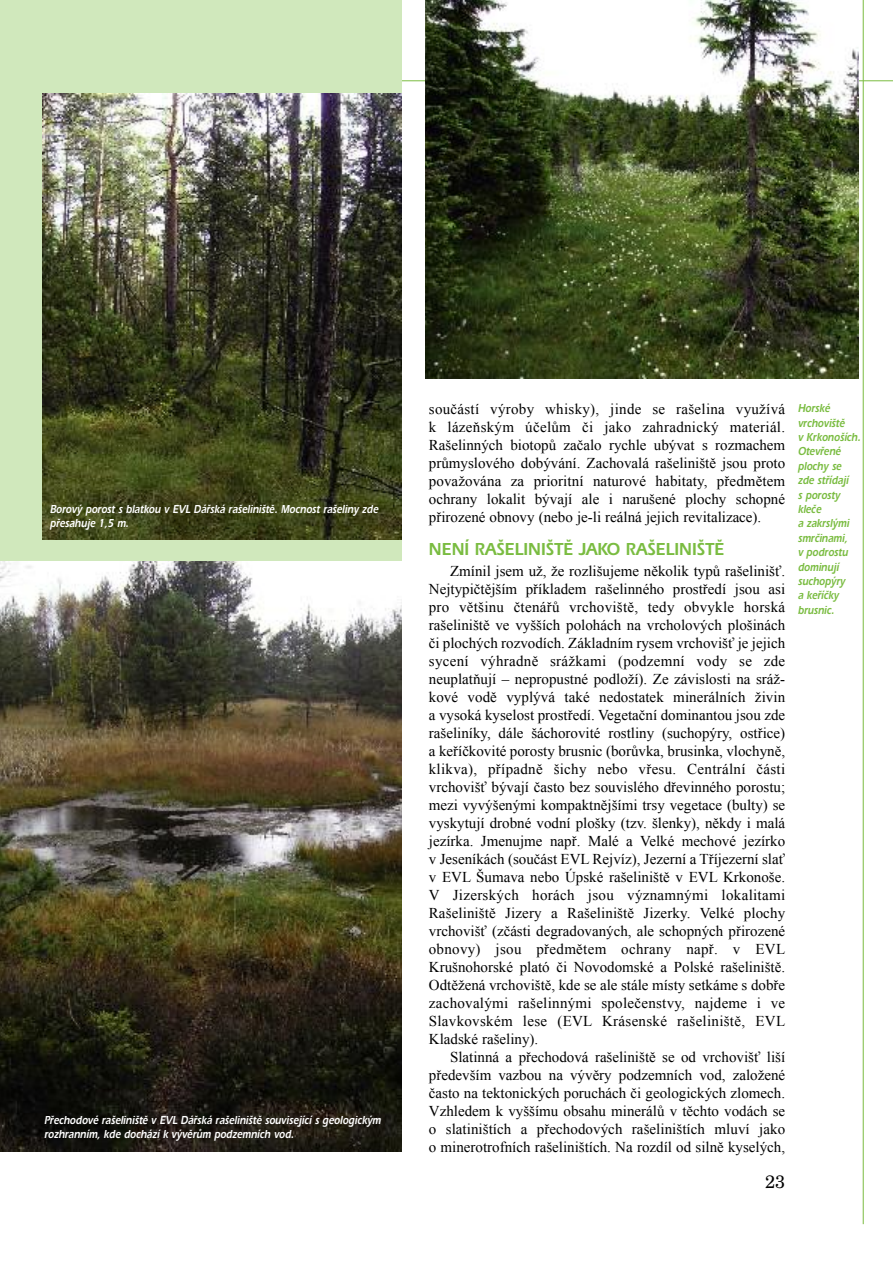
<style>
.page{position:relative;width:893px;height:1263px;background:#fff}
.page>*{position:absolute;margin:0;border:0;box-sizing:border-box;transform-origin:0 0}
.t1{font:18px "Expect Black CE";color:#7abc41;scale:.9 1}
.t2{font:18px "Century CE";color:#000}
.t3{font:15px/18px "Times New Roman";color:#000;text-align:justify}
.t4{font:italic 12px/14.4px "Expect Black CE";color:#fff;scale:.8 1}
.t5{font:italic 12px/14.4px "Expect Black CE";color:#7abc41;scale:.8 1}
</style>
<div class="page">
<hr style="left:0;top:80px;width:893px;height:1px;background:#7abc41">
<div style="left:0;top:0;width:402px;height:1006px;background:#d0e8bc"></div>
<img style="left:0;top:561px;width:402px;height:590px">
<hr style="left:863px;top:0;width:1px;height:1224px;background:#7abc41">
<img style="left:43px;top:94px;width:358px;height:446px">
<img style="left:425px;top:0;width:434px;height:378px">
<p class="t4" style="left:50px;top:503px;width:414px">Borový porost s blatkou v EVL Dářská rašeliniště. Mocnost rašeliny zde přesahuje 1,5 m.</p>
<p class="t4" style="left:44px;top:1114px;width:425px">Přechodové rašeliniště v EVL Dářská rašeliniště související s geologickým rozhranním, kde dochází k vývěrům podzemních vod.</p>
<p class="t3" style="left:429px;top:400px;width:358px">součástí výroby whisky), jinde se rašelina využívá k lázeňským účelům či jako zahradnický materiál.<br>Rašelinných biotopů začalo rychle ubývat s rozmachem průmyslového dobývání. Zachovalá rašeliniště jsou proto považována za prioritní naturové habitaty, předmětem ochrany lokalit bývají ale i narušené plochy schopné přirozené obnovy (nebo je-li reálná jejich revitalizace).</p>
<p class="t1" style="left:429px;top:543px;width:330px">NENÍ RAŠELINIŠTĚ JAKO RAŠELINIŠTĚ</p>
<p class="t3" style="left:429px;top:562px;width:358px;text-indent:21px">Zmínil jsem už, že rozlišujeme několik typů rašelinišť.<br>Nejtypičtějším příkladem rašelinného prostředí jsou asi pro většinu čtenářů vrchoviště, tedy obvykle horská rašeliniště ve vyšších polohách na vrcholových plošinách či plochých rozvodích. Základním rysem vrchovišť je jejich sycení výhradně srážkami (podzemní vody se zde neuplatňují – nepropustné podloží). Ze závislosti na sráž&shy;kové vodě vyplývá také nedostatek minerálních živin a vysoká kyselost prostředí. Vegetační dominantou jsou zde rašeliníky, dále šáchorovité rostliny (suchopýry, ostřice) a keříčkovité porosty brusnic (borůvka, brusinka, vlochyně, klikva), případně šichy nebo vřesu. Centrální části vrchovišť bývají často bez souvislého dřevinného porostu; mezi vyvýšenými kompaktnějšími trsy vegetace (bulty) se vyskytují drobné vodní plošky (tzv. šlenky), někdy i malá jezírka. Jmenujme např. Malé a Velké mechové jezírko v Jeseníkách (součást EVL Rejvíz), Jezerní a Tříjezerní slať v EVL Šumava nebo Úpské rašeliniště v EVL Krkonoše.<br>V Jizerských horách jsou významnými lokalitami Rašeliniště Jizery a Rašeliniště Jizerky. Velké plochy vrchovišť (zčásti degradovaných, ale schopných přirozené obnovy) jsou předmětem ochrany např. v EVL Krušnohorské plató či Novodomské a Polské rašeliniště.<br>Odtěžená vrchoviště, kde se ale stále místy setkáme s dobře zachovalými rašelinnými společenstvy, najdeme i ve Slavkovském lese (EVL Krásenské rašeliniště, EVL Kladské rašeliny).</p>
<p class="t3" style="left:429px;top:1048px;width:358px;text-indent:21px">Slatinná a přechodová rašeliniště se od vrchovišť liší především vazbou na vývěry podzemních vod, založené často na tektonických poruchách či geologických zlomech.<br>Vzhledem k vyššímu obsahu minerálů v těchto vodách se o slatiništích a přechodových rašeliništích mluví jako o minerotrofních rašeliništích. Na rozdíl od silně kyselých,</p>
<p class="t2" style="left:765px;top:1175px;width:22px">23</p>
<p class="t5" style="left:798px;top:402px;width:82px">Horské vrchoviště<br>v Krkonoších.<br>Otevřené plochy se zde střídaj í<br>s porosty kleče<br>a zakrslými smrčinami,<br>v podrostu dominují suchopýry<br>a keříčky brusnic.</p>
</div>
